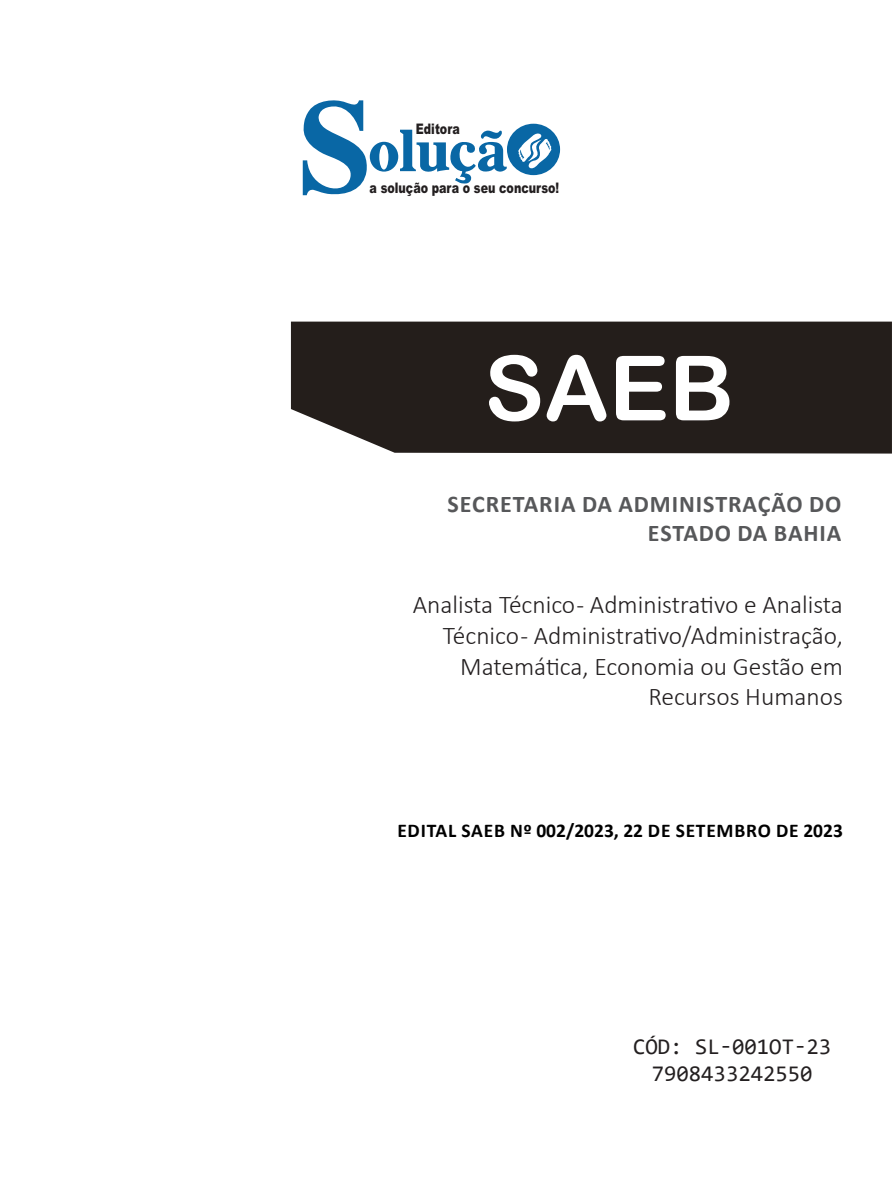
<style>
.page{position:relative;width:893px;height:1191px;background:#fff}
.page>*{position:absolute;margin:0;border:0;box-sizing:border-box;transform-origin:0 0}
.TÍTULO{font:90px "Arial Rounded MT Bold";color:#fff}
.CARGO{font:300 25.5px/30.6px "Calibri";color:#231f20;text-align:right}
.SUBTÍTULO{font:700 24px/28.8px "Calibri";letter-spacing:.04em;color:#57585a;text-align:right}
.SKU_CÓD{font:22.5px "Consolas";color:#231f20}
.EDITAL{font:700 19.5px "Calibri";letter-spacing:.04em;color:#000}
.t1{font:900 14.55px "Arial";color:#231f20;scale:.76 1}
</style>
<div class="page">
<div style="left:291px;top:321px;width:601px;height:132px;background:#241e1b"></div>
<svg style="left:303px;top:100px;width:257px;height:96px"></svg>
<p class="t1" style="left:416px;top:118px;width:59px">Editora</p>
<p class="t1" style="left:370px;top:178px;width:251px">a solução para o seu concurso!</p>
<p class="TÍTULO" style="left:484px;top:335px;width:251px">SAEB</p>
<p class="SUBTÍTULO" style="left:448px;top:489px;width:395px">SECRETARIA DA ADMINISTRAÇÃO DO<br>ESTADO DA BAHIA</p>
<p class="CARGO" style="left:413px;top:589px;width:432px">Analista Técnico - Administrativo e Analista Técnico - Administrativo/Administração, Matemática, Economia ou Gestão em Recursos Humanos</p>
<p class="EDITAL" style="left:397px;top:816px;width:447px">EDITAL SAEB Nº 002/2023, 22 DE SETEMBRO DE 2023</p>
<p class="SKU_CÓD" style="left:633px;top:1030px;width:199px">CÓD: SL-001OT-23</p>
<p class="SKU_CÓD" style="left:652px;top:1057px;width:162px">7908433242550</p>
</div>
